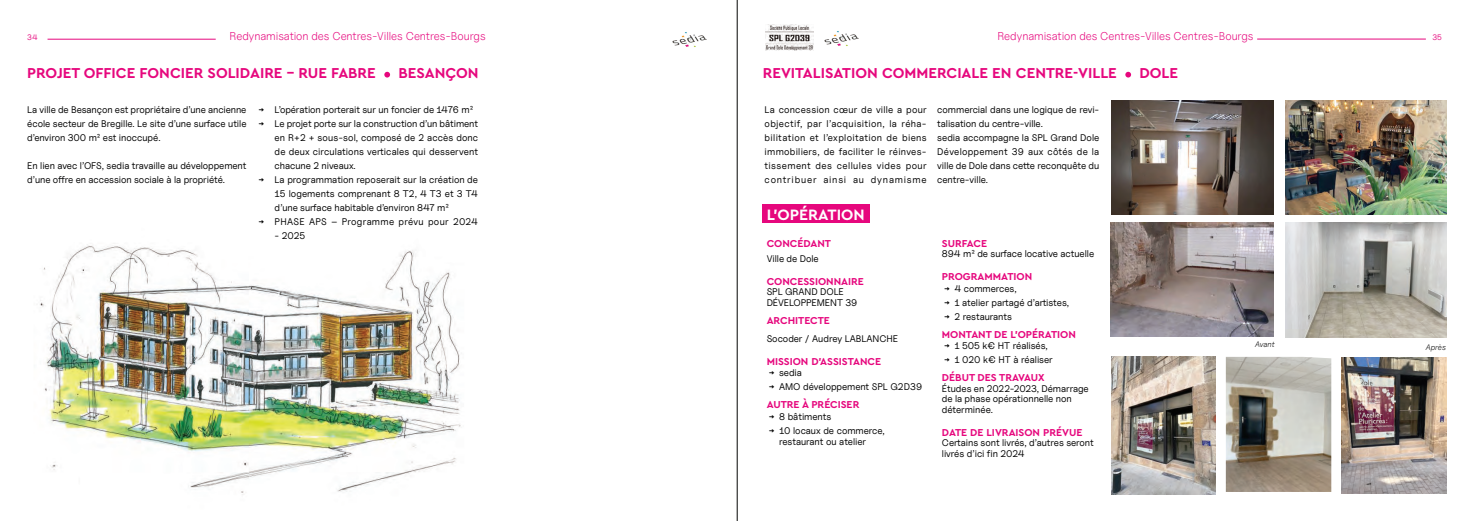
<style>
.page{position:relative;width:1474px;height:521px;background:#fff}
.page>*{position:absolute;margin:0;border:0;box-sizing:border-box;transform-origin:0 0}
.t1{font:700 15.75px "Cera Pro";color:#fff}
.t2{font:700 15.05px "Cera Pro";color:#e6077d}
.t3{font:300 11.38px "Uncut Sans";letter-spacing:-.005em;color:#e6077d}
.t4{font:700 10.5px "Cera Pro";color:#e6077d}
.t5{font:9.62px/14px "Uncut Sans";letter-spacing:-.005em;color:#000001}
.t6{font:9.62px "Uncut Sans";letter-spacing:.025em;color:#000001}
.t7{font:italic 300 7.88px "Uncut Sans";letter-spacing:-.01em;color:#000001}
.t8{font:7.88px "Uncut Sans";color:#e6077d}
.s1{font-family:"Guida Pro";font-weight:700}
</style>
<div class="page">
<hr style="left:48px;top:39px;width:168px;height:1px;background:#e6077d">
<hr style="left:1257px;top:39px;width:168px;height:1px;background:#e6077d">
<hr style="left:737px;top:0;width:1px;height:521px;background:#040503">
<img style="left:40px;top:244px;width:421px;height:251px">
<svg style="left:384px;top:72px;width:6px;height:6px"></svg>
<img style="left:672px;top:32px;width:35px;height:15px">
<svg style="left:1125px;top:72px;width:6px;height:6px"></svg>
<img style="left:765px;top:24px;width:48px;height:26px">
<img style="left:1111px;top:101px;width:162px;height:113px">
<img style="left:1285px;top:101px;width:161px;height:113px">
<img style="left:1110px;top:223px;width:163px;height:114px">
<img style="left:1285px;top:223px;width:161px;height:115px">
<img style="left:1111px;top:357px;width:104px;height:137px">
<img style="left:1225px;top:357px;width:106px;height:135px">
<img style="left:1341px;top:358px;width:105px;height:135px">
<div style="left:761px;top:204px;width:108px;height:19px;background:#e6077d"></div>
<img style="left:824px;top:31px;width:35px;height:15px">
<p class="t8" style="left:27px;top:32px;width:12px">34</p>
<p class="t3" style="left:230px;top:29px;width:257px">Redynamisation des Centres-Villes Centres-Bourgs</p>
<p class="t3" style="left:997px;top:28px;width:257px">Redynamisation des Centres-Villes Centres-Bourgs</p>
<p class="t8" style="left:1432px;top:32px;width:11px">35</p>
<h2 class="t2" style="left:27px;top:62px;width:350px">PROJET OFFICE FONCIER SOLIDAIRE - RUE FABRE</h2>
<h2 class="t2" style="left:398px;top:62px;width:82px">BESANÇON</h2>
<p class="t5" style="left:27px;top:102px;width:221px;text-align:justify">La ville de Besançon est propriétaire d’une ancienne école secteur de Bregille. Le site d’une surface utile d’environ 300 m² est inoccupé.</p>
<p class="t5" style="left:27px;top:158px;width:221px">En lien avec l’OFS, sedia travaille au développement d’une offre en accession sociale à la propriété.</p>
<h2 class="t2" style="left:762px;top:62px;width:355px">REVITALISATION COMMERCIALE EN CENTRE-VILLE</h2>
<h2 class="t2" style="left:1139px;top:62px;width:40px">DOLE</h2>
<p class="t5" style="left:764px;top:102px;width:164px;text-align:justify">La concession cœur de ville a pour objectif, par l’acquisition, la réha&shy;bilitation et l’exploitation de biens immobiliers, de faciliter le réinves&shy;tissement des cellules vides pour contribuer ainsi au dynamisme</p>
<p class="t5" style="left:937px;top:102px;width:164px">commercial dans une logique de revi&shy;talisation du centre-ville.<br>sedia accompagne la SPL Grand Dole<br>Développement 39 aux côtés de la ville de Dole dans cette reconquête du centre-ville.</p>
<p class="t5" style="left:259px;top:102px;width:216px"><span class="s1">→</span> L’opération porterait sur un foncier de 1476 m²</p>
<p class="t5" style="left:275px;top:116px;width:205px;text-align:justify;text-indent:-16px"><span class="s1">→</span> Le projet porte sur la construction d’un bâtiment en R+2 + sous-sol, composé de 2 accès donc de deux circulations verticales qui desservent chacune 2 niveaux.</p>
<p class="t5" style="left:275px;top:172px;width:205px;text-align:justify;text-indent:-16px"><span class="s1">→</span> La programmation reposerait sur la création de 15 logements comprenant 8 T2, 4 T3 et 3 T4 d’une surface habitable d’environ 847 m²</p>
<p class="t6" style="left:259px;top:215px;width:221px"><span class="s1">→</span> PHASE APS – Programme prévu pour 2024</p>
<p class="t5" style="left:275px;top:228px;width:32px">- 2025</p>
<h1 class="t1" style="left:766px;top:204px;width:99px">L'OPÉRATION</h1>
<p class="t4" style="left:766px;top:236px;width:66px">CONCÉDANT</p>
<p class="t5" style="left:766px;top:251px;width:54px">Ville de Dole</p>
<p class="t4" style="left:766px;top:274px;width:99px">CONCESSIONNAIRE</p>
<p class="t5" style="left:766px;top:287px;width:92px;line-height:10.5px">SPL GRAND DOLE<br>DÉVELOPPEMENT 39</p>
<p class="t4" style="left:766px;top:313px;width:65px">ARCHITECTE</p>
<p class="t5" style="left:766px;top:331px;width:133px">Socoder / Audrey LABLANCHE</p>
<p class="t4" style="left:766px;top:354px;width:116px">MISSION D’ASSISTANCE</p>
<p class="t5" style="left:769px;top:366px;width:34px"><span class="s1">→</span> sedia</p>
<p class="t5" style="left:769px;top:380px;width:154px"><span class="s1">→</span> AMO développement SPL G2D39</p>
<p class="t4" style="left:766px;top:398px;width:94px">AUTRE À PRÉCISER</p>
<p class="t5" style="left:769px;top:409px;width:64px"><span class="s1">→</span> 8 bâtiments</p>
<p class="t5" style="left:779px;top:424px;width:107px;line-height:11.5px;text-indent:-10px"><span class="s1">→</span> 10 locaux de commerce, restaurant ou atelier</p>
<p class="t4" style="left:941px;top:236px;width:47px">SURFACE</p>
<p class="t5" style="left:941px;top:246px;width:154px">894 m² de surface locative actuelle</p>
<p class="t4" style="left:941px;top:269px;width:92px">PROGRAMMATION</p>
<p class="t5" style="left:944px;top:281px;width:74px"><span class="s1">→</span> 4 commerces,</p>
<p class="t5" style="left:944px;top:295px;width:126px"><span class="s1">→</span> 1 atelier partagé d’artistes,</p>
<p class="t5" style="left:944px;top:309px;width:69px"><span class="s1">→</span> 2 restaurants</p>
<p class="t4" style="left:941px;top:327px;width:135px">MONTANT DE L’OPÉRATION</p>
<p class="t5" style="left:944px;top:338px;width:105px"><span class="s1">→</span> 1 505 k€ HT réalisés,</p>
<p class="t5" style="left:944px;top:353px;width:110px"><span class="s1">→</span> 1 020 k€ HT à réaliser</p>
<p class="t4" style="left:941px;top:371px;width:104px">DÉBUT DES TRAVAUX</p>
<p class="t5" style="left:941px;top:383px;width:148px;line-height:10.5px">Études en 2022-2023, Démarrage de la phase opérationnelle non déterminée.</p>
<p class="t4" style="left:941px;top:425px;width:142px">DATE DE LIVRAISON PRÉVUE</p>
<p class="t5" style="left:941px;top:437px;width:153px;line-height:10.5px">Certains sont livrés, d’autres seront livrés d’ici fin 2024</p>
<p class="t7" style="left:1255px;top:340px;width:21px">Avant</p>
<p class="t7" style="left:1425px;top:342px;width:22px">Après</p>
</div>
